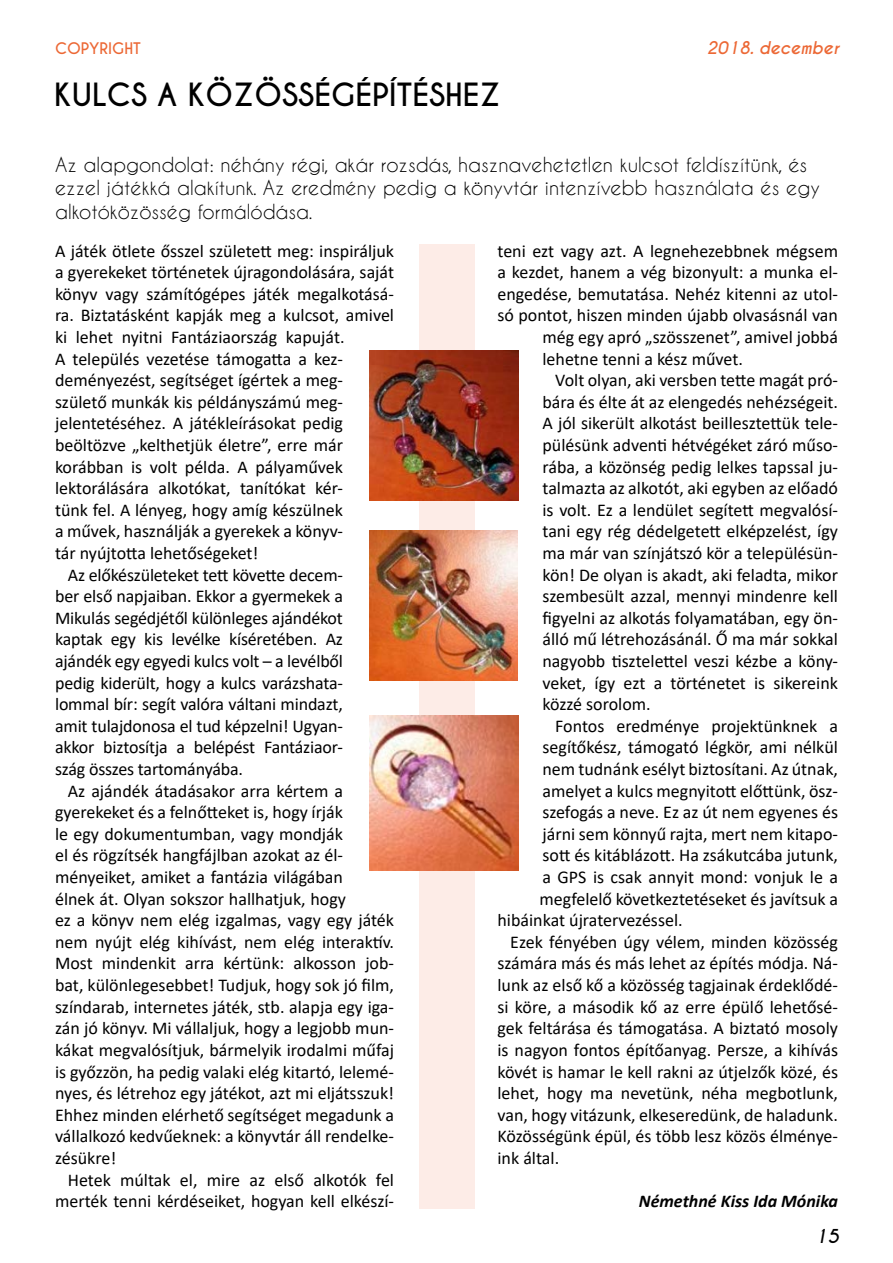
<style>
.page{position:relative;width:893px;height:1263px;background:#fff}
.page>*{position:absolute;margin:0;border:0;box-sizing:border-box;transform-origin:0 0}
.t1{font:700 30px "Caviar Dreams";color:#000}
.t2{font:19.5px/23.4px "Caviar Dreams";color:#000}
.t3{font:18px "Calibri";color:#000}
.t4{font:italic 700 18px "Calibri";color:#000}
.t5{font:italic 700 18px "Caviar Dreams";color:#000}
.t6{font:italic 700 16.5px "Caviar Dreams";color:#ec6835}
.t7{font:700 15px "Caviar Dreams";color:#ec6835}
</style>
<div class="page">
<div style="left:419px;top:244px;width:55px;height:964px;background:#fdece7"></div>
<img style="left:369px;top:351px;width:149px;height:150px">
<img style="left:369px;top:530px;width:148px;height:150px">
<img style="left:369px;top:715px;width:149px;height:155px">
<p class="t7" style="left:55px;top:39px;width:85px">COPYRI GHT</p>
<h1 class="t1" style="left:54px;top:77px;width:448px">KULCS A KÖZÖSSÉGÉPÍTÉSHEZ</h1>
<p class="t6" style="left:707px;top:38px;width:134px">2018. december</p>
<p class="t2" style="left:55px;top:152px;width:766px">Az alapgondolat: néhány régi, akár rozsdás, hasznavehetetlen kulcsot feldíszítünk, és ezzel játékká alakítunk. Az eredmény pedig a könyvtár intenzívebb használata és egy alkotóközösség formálódása.</p>
<p class="t3" style="left:55px;top:238px;width:340px">A játék ötlete ősszel született meg: inspiráljuk</p>
<p class="t3" style="left:55px;top:260px;width:341px">a gyerekeket történetek újragondolására, saját</p>
<p class="t3" style="left:55px;top:281px;width:341px">könyv vagy számítógépes játék megalkotásá-</p>
<p class="t3" style="left:55px;top:303px;width:340px">ra. Biztatásként kapják meg a kulcsot, amivel</p>
<p class="t3" style="left:55px;top:325px;width:291px">ki lehet nyitni Fantáziaország kapuját.</p>
<p class="t3" style="left:55px;top:346px;width:290px">A település vezetése támogatta a kez-</p>
<p class="t3" style="left:55px;top:368px;width:290px">deményezést, segítséget ígértek a meg-</p>
<p class="t3" style="left:55px;top:389px;width:290px">születő munkák kis példányszámú meg-</p>
<p class="t3" style="left:55px;top:411px;width:289px">jelentetéséhez. A játékleírásokat pedig</p>
<p class="t3" style="left:55px;top:433px;width:290px">beöltözve „kelthetjük életre”, erre már</p>
<p class="t3" style="left:55px;top:454px;width:290px">korábban is volt példa. A pályaművek</p>
<p class="t3" style="left:55px;top:476px;width:290px">lektorálására alkotókat, tanítókat kér-</p>
<p class="t3" style="left:55px;top:497px;width:289px">tünk fel. A lényeg, hogy amíg készülnek</p>
<p class="t3" style="left:55px;top:519px;width:290px">a művek, használják a gyerekek a könyv-</p>
<p class="t3" style="left:55px;top:541px;width:205px">tár nyújtotta lehetőségeket!</p>
<p class="t3" style="left:68px;top:562px;width:277px">Az előkészületeket tett követte decem-</p>
<p class="t3" style="left:55px;top:584px;width:289px">ber első napjaiban. Ekkor a gyermekek a</p>
<p class="t3" style="left:55px;top:605px;width:289px">Mikulás segédjétől különleges ajándékot</p>
<p class="t3" style="left:55px;top:627px;width:289px">kaptak egy kis levélke kíséretében. Az</p>
<p class="t3" style="left:55px;top:649px;width:289px">ajándék egy egyedi kulcs volt – a levélből</p>
<p class="t3" style="left:55px;top:670px;width:289px">pedig kiderült, hogy a kulcs varázshata-</p>
<p class="t3" style="left:55px;top:692px;width:289px">lommal bír: segít valóra váltani mindazt,</p>
<p class="t3" style="left:55px;top:713px;width:289px">amit tulajdonosa el tud képzelni! Ugyan-</p>
<p class="t3" style="left:55px;top:735px;width:290px">akkor biztosítja a belépést Fantáziaor-</p>
<p class="t3" style="left:55px;top:757px;width:190px">szág összes tartományába.</p>
<p class="t3" style="left:68px;top:778px;width:277px">Az ajándék átadásakor arra kértem a</p>
<p class="t3" style="left:55px;top:800px;width:289px">gyerekeket és a felnőtteket is, hogy írják</p>
<p class="t3" style="left:55px;top:821px;width:289px">le egy dokumentumban, vagy mondják</p>
<p class="t3" style="left:55px;top:843px;width:289px">el és rögzítsék hangfájlban azokat az él-</p>
<p class="t3" style="left:55px;top:865px;width:289px">ményeiket, amiket a fantázia világában</p>
<p class="t3" style="left:55px;top:886px;width:292px">élnek át. Olyan sokszor hallhatjuk, hogy</p>
<p class="t3" style="left:55px;top:908px;width:341px">ez a könyv nem elég izgalmas, vagy egy játék</p>
<p class="t3" style="left:55px;top:929px;width:340px">nem nyújt elég kihívást, nem elég interaktív.</p>
<p class="t3" style="left:55px;top:951px;width:340px">Most mindenkit arra kértünk: alkosson job-</p>
<p class="t3" style="left:55px;top:973px;width:341px">bat, különlegesebbet! Tudjuk, hogy sok jó film,</p>
<p class="t3" style="left:55px;top:994px;width:340px">színdarab, internetes játék, stb. alapja egy iga-</p>
<p class="t3" style="left:55px;top:1016px;width:340px">zán jó könyv. Mi vállaljuk, hogy a legjobb mun-</p>
<p class="t3" style="left:55px;top:1037px;width:340px">kákat megvalósítjuk, bármelyik irodalmi műfaj</p>
<p class="t3" style="left:55px;top:1059px;width:340px">is győzzön, ha pedig valaki elég kitartó, lelemé-</p>
<p class="t3" style="left:55px;top:1081px;width:341px">nyes, és létrehoz egy játékot, azt mi eljátsszuk!</p>
<p class="t3" style="left:55px;top:1102px;width:340px">Ehhez minden elérhető segítséget megadunk a</p>
<p class="t3" style="left:55px;top:1124px;width:341px">vállalkozó kedvűeknek: a könyvtár áll rendelke-</p>
<p class="t3" style="left:55px;top:1145px;width:63px">zésükre!</p>
<p class="t3" style="left:68px;top:1167px;width:328px">Hetek múltak el, mire az első alkotók fel</p>
<p class="t3" style="left:55px;top:1189px;width:340px">merték tenni kérdéseiket, hogyan kell elkészí-</p>
<p class="t3" style="left:497px;top:238px;width:342px">teni ezt vagy azt. A legnehezebbnek mégsem</p>
<p class="t3" style="left:497px;top:260px;width:342px">a kezdet, hanem a vég bizonyult: a munka el-</p>
<p class="t3" style="left:497px;top:281px;width:342px">engedése, bemutatása. Nehéz kitenni az utol-</p>
<p class="t3" style="left:497px;top:303px;width:342px">só pontot, hiszen minden újabb olvasásnál van</p>
<p class="t3" style="left:542px;top:325px;width:297px">még egy apró „szösszenet”, amivel jobbá</p>
<p class="t3" style="left:542px;top:346px;width:202px">lehetne tenni a kész művet.</p>
<p class="t3" style="left:555px;top:368px;width:284px">Volt olyan, aki versben tette magát pró-</p>
<p class="t3" style="left:542px;top:389px;width:297px">bára és élte át az elengedés nehézségeit.</p>
<p class="t3" style="left:542px;top:411px;width:297px">A jól sikerült alkotást beillesztettük tele-</p>
<p class="t3" style="left:542px;top:433px;width:297px">pülésünk adventi hétvégéket záró műso-</p>
<p class="t3" style="left:542px;top:454px;width:297px">rába, a közönség pedig lelkes tapssal ju-</p>
<p class="t3" style="left:542px;top:476px;width:297px">talmazta az alkotót, aki egyben az előadó</p>
<p class="t3" style="left:542px;top:497px;width:297px">is volt. Ez a lendület segített megvalósí-</p>
<p class="t3" style="left:542px;top:519px;width:297px">tani egy rég dédelgetett elképzelést, így</p>
<p class="t3" style="left:542px;top:541px;width:297px">ma már van színjátszó kör a településün-</p>
<p class="t3" style="left:542px;top:562px;width:297px">kön! De olyan is akadt, aki feladta, mikor</p>
<p class="t3" style="left:542px;top:584px;width:297px">szembesült azzal, mennyi mindenre kell</p>
<p class="t3" style="left:542px;top:605px;width:297px">figyelni az alkotás folyamatában, egy ön-</p>
<p class="t3" style="left:542px;top:627px;width:297px">álló mű létrehozásánál. Ő ma már sokkal</p>
<p class="t3" style="left:542px;top:649px;width:297px">nagyobb tisztelettel veszi kézbe a köny-</p>
<p class="t3" style="left:542px;top:670px;width:297px">veket, így ezt a történetet is sikereink</p>
<p class="t3" style="left:542px;top:692px;width:110px">közzé sorolom.</p>
<p class="t3" style="left:555px;top:713px;width:284px">Fontos eredménye projektünknek a</p>
<p class="t3" style="left:542px;top:735px;width:297px">segítőkész, támogató légkör, ami nélkül</p>
<p class="t3" style="left:542px;top:757px;width:297px">nem tudnánk esélyt biztosítani. Az útnak,</p>
<p class="t3" style="left:542px;top:778px;width:297px">amelyet a kulcs megnyitott előttünk, ös -</p>
<p class="t3" style="left:542px;top:800px;width:297px">szefogás a neve. Ez az út nem egyenes és</p>
<p class="t3" style="left:542px;top:821px;width:297px">járni sem könnyű rajta, mert nem kitapo-</p>
<p class="t3" style="left:542px;top:843px;width:297px">sott és kitáblázott. Ha zsákutcába jutunk,</p>
<p class="t3" style="left:542px;top:865px;width:297px">a GPS is csak annyit mond: vonjuk le a</p>
<p class="t3" style="left:539px;top:886px;width:300px">megfelelő következtetéseket és javítsuk a</p>
<p class="t3" style="left:497px;top:908px;width:187px">hibáinkat újratervezéssel.</p>
<p class="t3" style="left:510px;top:929px;width:329px">Ezek fényében úgy vélem, minden közösség</p>
<p class="t3" style="left:497px;top:951px;width:342px">számára más és más lehet az építés módja. Ná-</p>
<p class="t3" style="left:497px;top:973px;width:342px">lunk az első kő a közösség tagjainak érdeklődé-</p>
<p class="t3" style="left:497px;top:994px;width:342px">si köre, a második kő az erre épülő lehetősé-</p>
<p class="t3" style="left:497px;top:1016px;width:342px">gek feltárása és támogatása. A biztató mosoly</p>
<p class="t3" style="left:497px;top:1037px;width:342px">is nagyon fontos építőanyag. Persze, a kihívás</p>
<p class="t3" style="left:497px;top:1059px;width:342px">kövét is hamar le kell rakni az útjelzők közé, és</p>
<p class="t3" style="left:497px;top:1081px;width:342px">lehet, hogy ma nevetünk, néha megbotlunk,</p>
<p class="t3" style="left:497px;top:1102px;width:342px">van, hogy vitázunk, elkeseredünk, de haladunk.</p>
<p class="t3" style="left:497px;top:1124px;width:342px">Közösségünk épül, és több lesz közös élménye-</p>
<p class="t3" style="left:497px;top:1145px;width:63px">ink által.</p>
<p class="t4" style="left:639px;top:1188px;width:201px">Némethné Kiss Ida Mónika</p>
<p class="t5" style="left:815px;top:1226px;width:26px">15</p>
</div>
